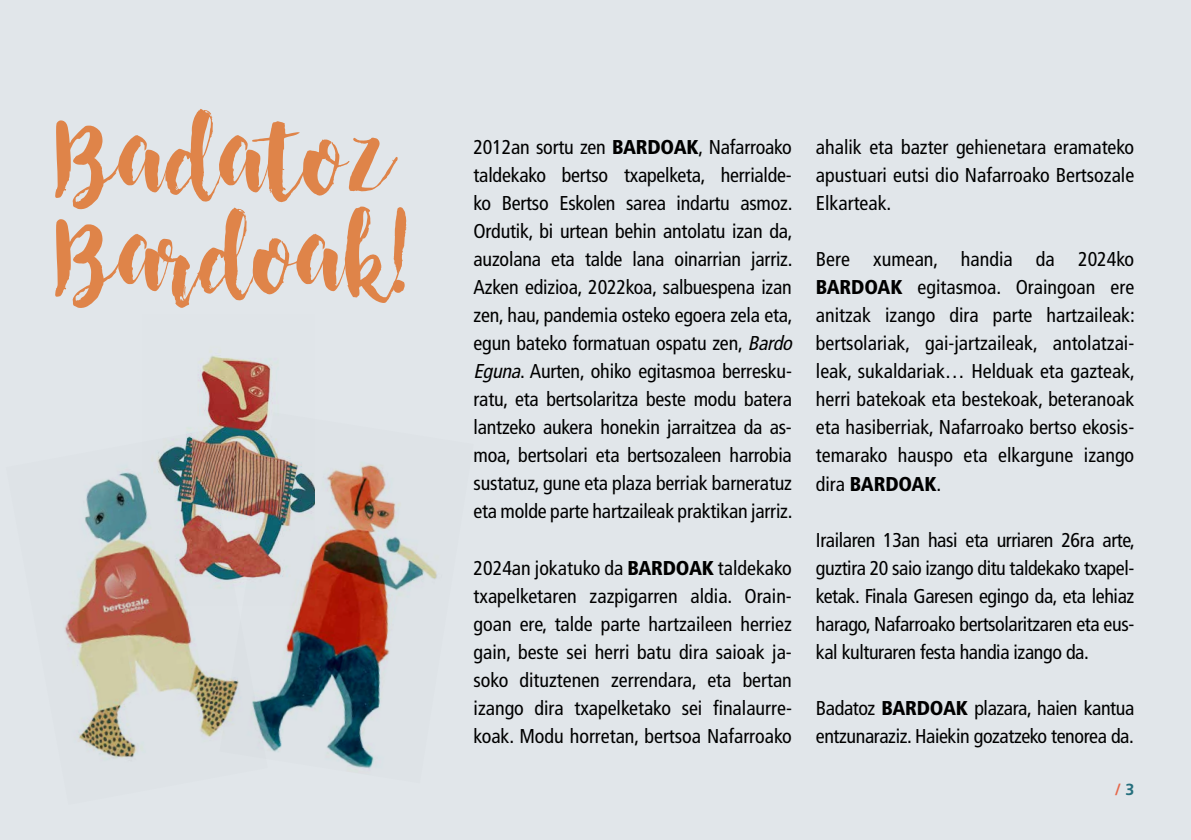
<style>
.page{position:relative;width:1191px;height:840px;background:#fff}
.page>*{position:absolute;margin:0;border:0;box-sizing:border-box;transform-origin:0 0}
.t1{font:52.2px/98.6px "Nightingale";color:#df8449}
.t2{font:condensed 20px/28px "Frutiger LT Std";letter-spacing:-.01em;color:#000;text-align:justify}
.t3{font:700 16px "Frutiger LT Std";color:#e5684b}
.s1{font-weight:900}
.s2{font-style:italic}
.s3{color:#256f7d}
</style>
<div class="page">
<div style="left:0;top:0;width:1191px;height:839px;background:#e1e6ea"></div>
<img style="left:268px;top:462px;width:169px;height:309px">
<img style="left:64px;top:471px;width:204px;height:289px">
<img style="left:142px;top:351px;width:173px;height:254px">
<h1 class="t1" style="left:57px;top:110px;width:353px">Badatoz<br>Bardoak!</h1>
<p class="t2" style="left:473px;top:133px;width:325px;text-align:left">2012an sortu zen <span class="s1">BARDOAK</span>, Nafarroako taldekako bertso txapelketa, herrialde&shy;ko Bertso Eskolen sarea indartu asmoz.<br>Ordutik, bi urtean behin antolatu izan da, auzolana eta talde lana oinarrian jarriz.<br>Azken edizioa, 2022koa, salbuespena izan zen, hau, pandemia osteko egoera zela eta, egun bateko formatuan ospatu zen, <span class="s2">Bardo Eguna</span>. Aurten, ohiko egitasmoa berresku&shy;ratu, eta bertsolaritza beste modu batera lantzeko aukera honekin jarraitzea da as&shy;moa, bertsolari eta bertsozaleen harrobia sustatuz, gune eta plaza berriak barneratuz eta molde parte hartzaileak praktikan jarriz.</p>
<p class="t2" style="left:473px;top:553px;width:320px">2024an jokatuko da <span class="s1">BARDOAK</span> taldekako txapelketaren zazpigarren aldia. Orain&shy;goan ere, talde parte hartzaileen herriez gain, beste sei herri batu dira saioak ja&shy;soko dituztenen zerrendara, eta bertan izango dira txapelketako sei finalaurre&shy;koak. Modu horretan, bertsoa Nafarroako</p>
<p class="t2" style="left:816px;top:133px;width:320px">ahalik eta bazter gehienetara eramateko apustuari eutsi dio Nafarroako Bertsozale Elkarteak.</p>
<p class="t2" style="left:816px;top:245px;width:320px">Bere xumean, handia da 2024ko <span class="s1">BARDOAK</span> egitasmoa. Oraingoan ere anitzak izango dira parte hartzaileak: bertsolariak, gai-jartzaileak, antolatzai&shy;leak, sukaldariak… Helduak eta gazteak, herri batekoak eta bestekoak, beteranoak eta hasiberriak, Nafarroako bertso ekosis&shy;temarako hauspo eta elkargune izango dira <span class="s1">BARDOAK</span>.</p>
<p class="t2" style="left:816px;top:526px;width:320px">Irailaren 13an hasi eta urriaren 26ra arte, guztira 20 saio izango ditu taldekako txapel&shy;ketak. Finala Garesen egingo da, eta lehiaz harago, Nafarroako bertsolaritzaren eta eus&shy;kal kulturaren festa handia izango da.</p>
<p class="t2" style="left:816px;top:694px;width:320px">Badatoz <span class="s1">BARDOAK</span> plazara, haien kantua entzunaraziz. Haiekin gozatzeko tenorea da.</p>
<p class="t3" style="left:1114px;top:779px;width:21px">/ <span class="s3">3</span></p>
</div>
